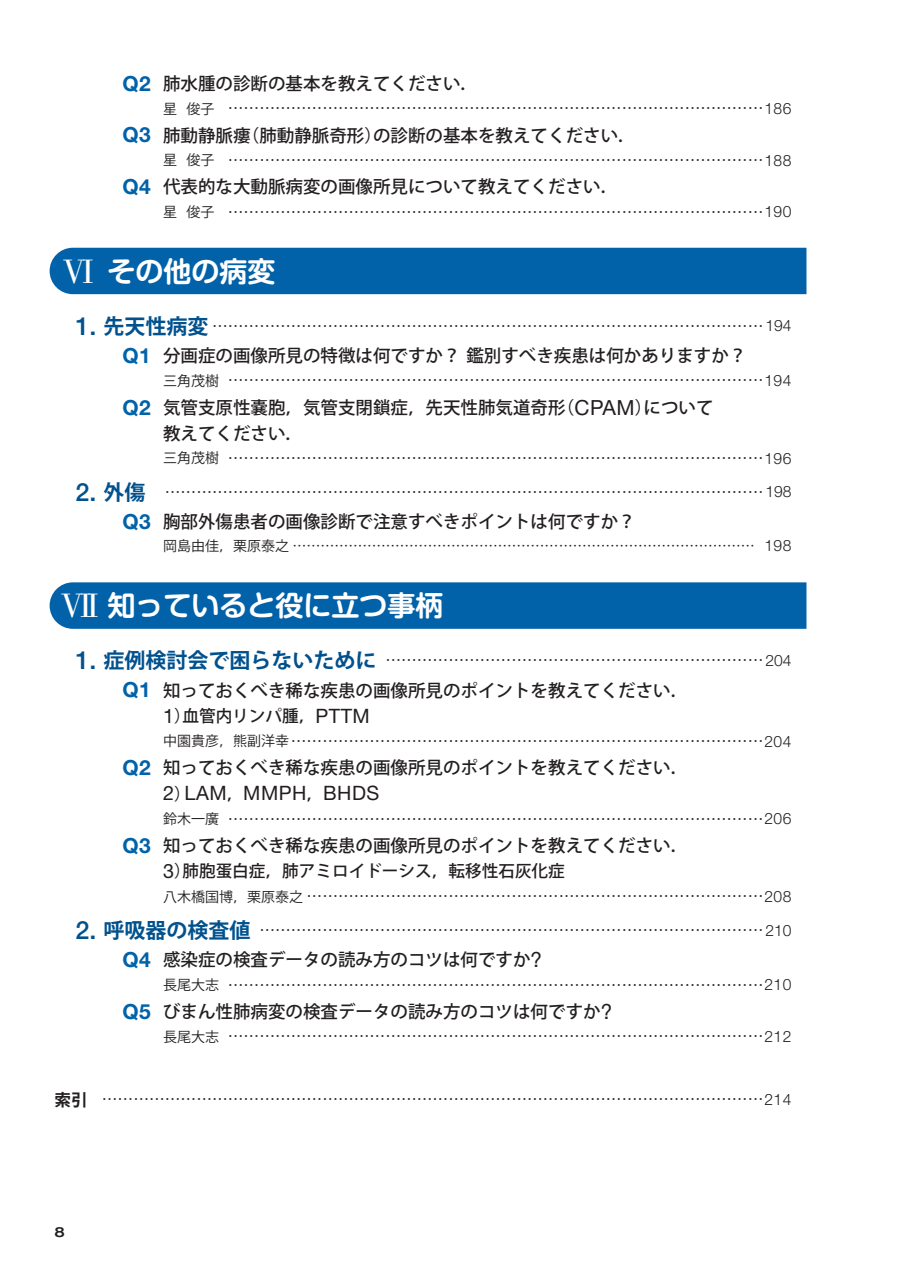
<style>
.page{position:relative;width:903px;height:1275px;background:#fff}
.page>*{position:absolute;margin:0;border:0;box-sizing:border-box;transform-origin:0 0}
.t1{font:700 28px "Shin M Go Pro De";color:#fff}
.t2{font:19.78px "Helvetica Neue LT Std";letter-spacing:.025em;color:#231f20}
.t3{font:500 17.5px/25.9px "Koz Go Pro";color:#231f20}
.t4{font:500 16.62px "Koz Go Pro";color:#231f20}
.t5{font:15.75px "Koz Go Pro";color:#231f20}
.t6{font:14px "Koz Go Pro";color:#231f20}
.t7{font:500 expanded 14px "Helvetica Neue LT Std";color:#231f20}
.s1{font-family:"Helvetica Neue LT Std";font-weight:700;font-size:20.82px;color:#0162a9}
.s2{font-size:14px}
.s3{font-family:"Helvetica Neue LT Std";font-weight:300;font-size:15.58px}
.s4{font-family:"Bodoni Std";font-weight:400;font-size:35px}
.s5{font-family:"Helvetica Neue LT Std";font-weight:500;font-size:25.03px;color:#00518e}
.s6{font-weight:700;font-size:21px;color:#00518e}
.s7{font-family:"Helvetica Neue LT Std";font-weight:400;font-size:20.82px}
.s8{font-family:"Helvetica Neue LT Std";font-weight:400;font-size:19.78px}
.s9{font-family:"Koz Go Pro";font-weight:500;font-size:16.62px}
.s10{font-weight:700;font-size:16.62px}
</style>
<div class="page">
<div style="left:50px;top:248px;width:756px;height:46px;background:#0162a9"></div>
<div style="left:50px;top:582px;width:756px;height:47px;background:#0162a9"></div>
<p class="t3" style="left:122px;top:71px;width:357px"><span class="s1">Q2</span> 肺水腫の診断の基本を教えてください．</p>
<p class="t5" style="left:163px;top:98px;width:630px"><span class="s2">星 俊子</span> …………………………………………………………………………………………<span class="s3">186</span></p>
<p class="t3" style="left:122px;top:123px;width:515px"><span class="s1">Q3</span> 肺動静脈瘻（肺動静脈奇形）の診断の基本を教えてください．</p>
<p class="t5" style="left:163px;top:150px;width:630px"><span class="s2">星 俊子</span> …………………………………………………………………………………………<span class="s3">188</span></p>
<p class="t3" style="left:122px;top:175px;width:497px"><span class="s1">Q4</span> 代表的な大動脈病変の画像所見について教えてください．</p>
<p class="t5" style="left:163px;top:202px;width:630px"><span class="s2">星 俊子</span> …………………………………………………………………………………………<span class="s3">190</span></p>
<h1 class="t1" style="left:62px;top:248px;width:214px"><span class="s4">VI</span> その他の病変</h1>
<p class="t5" style="left:76px;top:316px;width:717px"><span class="s5">1.</span> <span class="s6">先天性病変</span> ……………………………………………………………………………………………<span class="s3">194</span></p>
<p class="t3" style="left:122px;top:344px;width:625px"><span class="s1">Q1</span> 分画症の画像所見の特徴は何ですか？鑑別すべき疾患は何かありますか？</p>
<p class="t5" style="left:163px;top:370px;width:630px"><span class="s2">三角茂樹</span> …………………………………………………………………………………………<span class="s3">194</span></p>
<p class="t3" style="left:163px;top:395px;width:552px;text-indent:-41px"><span class="s1">Q2</span> 気管支原性嚢胞，気管支閉鎖症，先天性肺気道奇形（<span class="s7">CPAM</span>）について教えてください．</p>
<p class="t5" style="left:163px;top:448px;width:630px"><span class="s2">三角茂樹</span> …………………………………………………………………………………………<span class="s3">196</span></p>
<p class="t5" style="left:76px;top:482px;width:717px"><span class="s5">2.</span> <span class="s6">外傷</span> ……………………………………………………………………………………………………<span class="s3">198</span></p>
<p class="t3" style="left:122px;top:510px;width:515px"><span class="s1">Q3</span> 胸部外傷患者の画像診断で注意すべきポイントは何ですか？</p>
<p class="t6" style="left:163px;top:537px;width:630px">岡島由佳，栗原泰之 ……………………………………………………………………………………… <span class="s3">198</span></p>
<h1 class="t1" style="left:60px;top:583px;width:384px"><span class="s4">VII</span> 知っていると役に立つ事柄</h1>
<p class="t5" style="left:76px;top:650px;width:717px"><span class="s5">1.</span> <span class="s6">症例検討会で困らないために</span> ………………………………………………………………<span class="s3">204</span></p>
<p class="t3" style="left:122px;top:678px;width:567px"><span class="s1">Q1</span> 知っておくべき稀な疾患の画像所見のポイントを教えてください．</p>
<p class="t4" style="left:163px;top:705px;width:208px"><span class="s8">1</span>）血管内リンパ腫，<span class="s8">PTTM</span></p>
<p class="t5" style="left:163px;top:731px;width:630px"><span class="s2">中園貴彦，熊副洋幸</span>………………………………………………………………………………<span class="s3">204</span></p>
<p class="t3" style="left:122px;top:756px;width:567px"><span class="s1">Q2</span> 知っておくべき稀な疾患の画像所見のポイントを教えてください．</p>
<p class="t2" style="left:163px;top:781px;width:218px">2<span class="s9">）</span>LAM<span class="s9">，</span>MMPH<span class="s9">，</span>BHDS</p>
<p class="t5" style="left:163px;top:809px;width:630px"><span class="s2">鈴木一廣</span> …………………………………………………………………………………………<span class="s3">206</span></p>
<p class="t3" style="left:122px;top:834px;width:567px"><span class="s1">Q3</span> 知っておくべき稀な疾患の画像所見のポイントを教えてください．</p>
<p class="t4" style="left:163px;top:860px;width:403px"><span class="s8">3</span>）肺胞蛋白症，肺アミロイドーシス，転移性石灰化症</p>
<p class="t5" style="left:163px;top:886px;width:630px"><span class="s2">八木橋国博，栗原泰之</span> ……………………………………………………………………………<span class="s3">208</span></p>
<p class="t5" style="left:76px;top:920px;width:717px"><span class="s5">2.</span> <span class="s6">呼吸器の検査値</span> ……………………………………………………………………………………<span class="s3">210</span></p>
<p class="t3" style="left:122px;top:948px;width:421px"><span class="s1">Q4</span> 感染症の検査データの読み方のコツは何ですか<span class="s7">?</span></p>
<p class="t5" style="left:163px;top:975px;width:630px"><span class="s2">長尾大志</span> …………………………………………………………………………………………<span class="s3">210</span></p>
<p class="t3" style="left:122px;top:1000px;width:491px"><span class="s1">Q5</span> びまん性肺病変の検査データの読み方のコツは何ですか<span class="s7">?</span></p>
<p class="t5" style="left:163px;top:1026px;width:630px"><span class="s2">長尾大志</span> …………………………………………………………………………………………<span class="s3">212</span></p>
<p class="t5" style="left:55px;top:1089px;width:738px"><span class="s10">索引</span> ………………………………………………………………………………………………………………<span class="s3">214</span></p>
<p class="t7" style="left:55px;top:1223px;width:12px">8</p>
</div>
